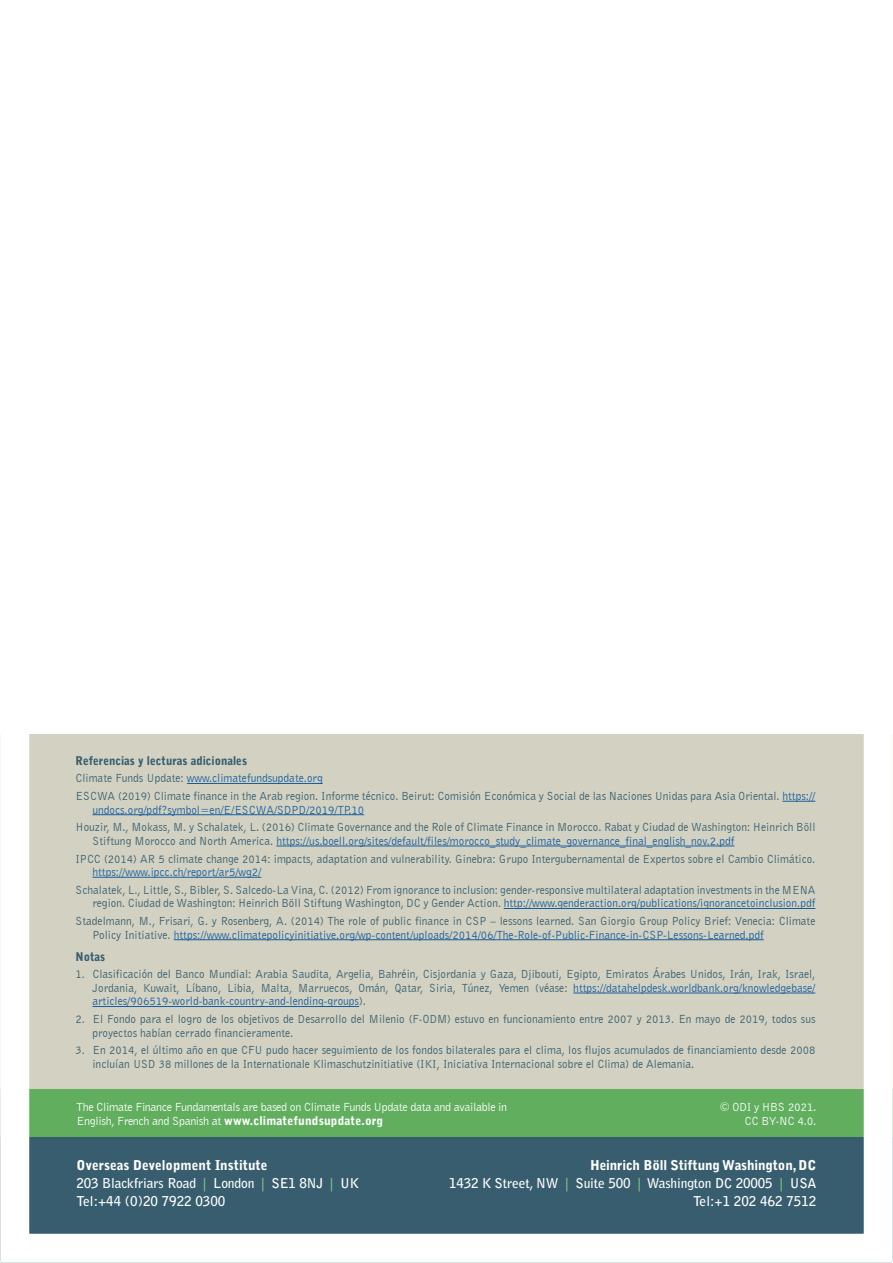
<style>
.page{position:relative;width:893px;height:1263px;background:#fff}
.page>*{position:absolute;margin:0;border:0;box-sizing:border-box;transform-origin:0 0}
.t1{font:700 13.5px/17.7px "Bell Gothic Std";letter-spacing:-.01em;color:#fff}
.REF_BODY{font:12px/13.5px "Bell Gothic BT";color:#375d6e;scale:.95 1}
.t2{font:12px/13.5px "Bell Gothic BT";letter-spacing:-.03em;color:#fff}
.REF_BODY-2{font:12px "Bell Gothic BT";color:#175d9e;scale:.95 1}
.REF_HEADING{font:900 12px "Bell Gothic Std";color:#375d6e;scale:.95 1}
.REF_BODY-3{font:900 12px "Bell Gothic Std";color:#375d6e;scale:.95 1}
.s1{color:#375d6e}
.s2{color:#175d9e}
.s3{font-family:"Bell Gothic Std";font-weight:900}
.s4{font-weight:900}
.s5{color:#86bf82}
</style>
<div class="page">
<svg style="left:0;top:734px;width:893px;height:529px;background:#b2bfb2"></svg>
<p class="REF_HEADING" style="left:75px;top:753px;width:182px">Referencias y lecturas adicionales</p>
<p class="REF_BODY-2" style="left:75px;top:771px;width:262px"><span class="s1">Climate Funds Update:</span> www.climatefundsupdate.org</p>
<p class="REF_BODY" style="left:92px;top:789px;width:762px;text-indent:-17px">ESCWA (2019) Climate finance in the Arab region. Informe técnico. Beirut: Comisión Económica y Social de las Naciones Unidas para Asia Oriental. <span class="s2">https:// undocs.org/pdf?symbol=en/E/ESCWA/SDPD/2019/TP.10</span></p>
<p class="REF_BODY" style="left:92px;top:820px;width:763px;text-indent:-17px">Houzir, M., Mokass, M. y Schalatek, L. (2016) Climate Governance and the Role of Climate Finance in Morocco. Rabat y Ciudad de Washington: Heinrich Böll<br>Stiftung Morocco and North America. <span class="s2">https://us.boell.org/sites/default/files/morocco_study_climate_governance_final_english_nov.2.pdf</span></p>
<p class="REF_BODY" style="left:92px;top:852px;width:762px;text-indent:-17px">IPCC (2014) AR 5 climate change 2014: impacts, adaptation and vulnerability. Ginebra: Grupo Intergubernamental de Expertos sobre el Cambio Climático. <span class="s2">https://www.ipcc.ch/report/ar5/wg2/</span></p>
<p class="REF_BODY" style="left:75px;top:883px;width:780px;text-align:right">Schalatek, L., Little, S., Bibler, S. Salcedo-La Vina, C. (2012) From ignorance to inclusion: gender-responsive multilateral adaptation investments in the MENA region. Ciudad de Washington: Heinrich Böll Stiftung Washington, DC y Gender Action. <span class="s2">http://www.genderaction.org/publications/ignorancetoinclusion.pdf</span></p>
<p class="REF_BODY" style="left:92px;top:914px;width:762px;text-indent:-17px">Stadelmann, M., Frisari, G. y Rosenberg, A. (2014) The role of public finance in CSP – lessons learned. San Giorgio Group Policy Brief: Venecia: Climate<br>Policy Initiative. <span class="s2">https://www.climatepolicyinitiative.org/wp-content/uploads/2014/06/The-Role-of-Public-Finance-in-CSP-Lessons-Learned.pdf</span></p>
<p class="REF_BODY-3" style="left:75px;top:949px;width:33px">Notas</p>
<p class="REF_BODY" style="left:92px;top:967px;width:762px;text-align:justify;text-indent:-17px">1. Clasificación del Banco Mundial: Arabia Saudita, Argelia, Bahréin, Cisjordania y Gaza, Djibouti, Egipto, Emiratos Árabes Unidos, Irán, Irak, Israel, Jordania, Kuwait, Líbano, Libia, Malta, Marruecos, Omán, Qatar, Siria, Túnez, Yemen (véase: <span class="s2">https://datahelpdesk.worldbank.org/knowledgebase/ articles/906519-world-bank-country-and-lending-groups</span>).</p>
<p class="REF_BODY" style="left:92px;top:1012px;width:762px;text-indent:-17px">2. El Fondo para el logro de los objetivos de Desarrollo del Milenio (F-ODM) estuvo en funcionamiento entre 2007 y 2013. En mayo de 2019, todos sus proyectos habían cerrado financieramente.</p>
<p class="REF_BODY" style="left:92px;top:1043px;width:762px;text-indent:-17px">3. En 2014, el último año en que CFU pudo hacer seguimiento de los fondos bilaterales para el clima, los flujos acumulados de financiamiento desde 2008 incluían USD 38 millones de la Internationale Klimaschutzinitiative (IKI, Iniciativa Internacional sobre el Clima) de Alemania.</p>
<p class="t2" style="left:720px;top:1100px;width:98px;text-align:right">© ODI y HBS 2021.<br>CC BY-NC 4.0.</p>
<p class="t2" style="left:77px;top:1100px;width:432px">The Climate Finance Fundamentals are based on Climate Funds Update data and available in<br>English, French and Spanish at <span class="s3">www.climatefundsupdate.org</span></p>
<p class="t1" style="left:77px;top:1156px;width:284px"><span class="s4">Overseas Development Institute<br></span>203 Blackfriars Road <span class="s5">|</span> London <span class="s5">|</span> SE1 8NJ <span class="s5">|</span> UK<br>Tel:+44 (0)20 7922 0300</p>
<p class="t1" style="left:449px;top:1156px;width:369px;text-align:right"><span class="s4">Heinrich Böll Stiftung Washington, DC<br></span>1432 K Street, NW <span class="s5">|</span> Suite 500 <span class="s5">|</span> Washington DC 20005 <span class="s5">|</span> USA<br>Tel:+1 202 462 7512</p>
</div>
